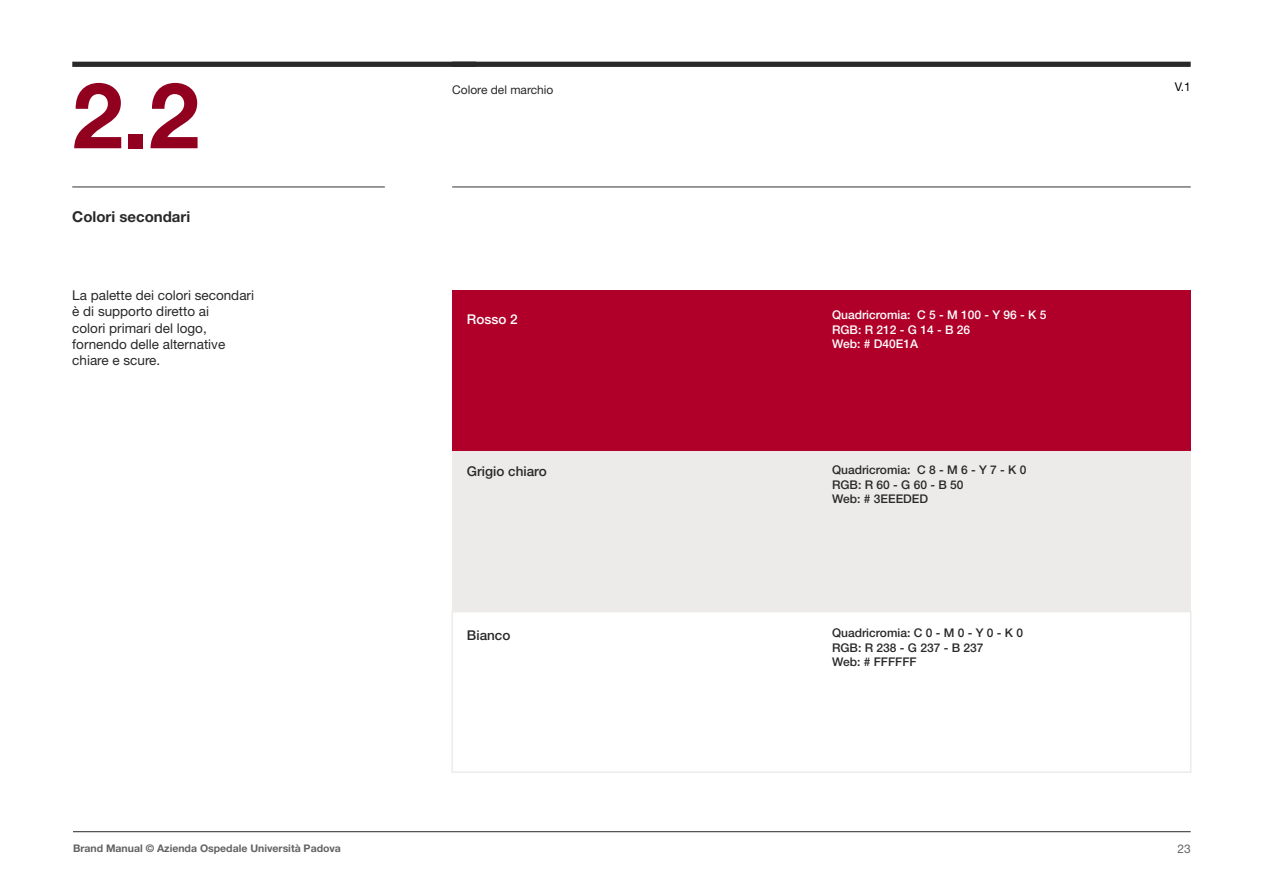
<style>
.page{position:relative;width:1263px;height:893px;background:#fff}
.page>*{position:absolute;margin:0;border:0;box-sizing:border-box;transform-origin:0 0}
.t1{font:700 91.5px "Helvetica Neue LT Std";color:#920020}
.t2{font:700 15px "Helvetica Neue LT Std";color:#292929}
.t3{font:13.5px/16.2px "Helvetica Neue LT Std";color:#292929}
.t4{font:500 13.5px "Helvetica Neue LT Std";color:#292929}
.t5{font:500 13.5px "Helvetica Neue LT Std";color:#fff}
.t6{font:500 12px/14.4px "Helvetica Neue LT Std";color:#292929}
.t7{font:500 12px/14.4px "Helvetica Neue LT Std";color:#fff}
.t8{font:12px "Helvetica Neue LT Std";color:#292929}
.t9{font:12px "Helvetica Neue LT Std";color:#000}
.t10{font:12px "Helvetica Neue LT Std";color:#636363}
.t11{font:700 10.5px "Helvetica Neue LT Std";color:#636363}
</style>
<div class="page">
<hr style="left:73px;top:831px;width:1118px;height:1px;background:#292929">
<div style="left:72px;top:62px;width:404px;height:5px;background:#292929"></div>
<div style="left:452px;top:62px;width:739px;height:5px;background:#292929"></div>
<hr style="left:72px;top:186px;width:313px;height:1px;background:#484848">
<hr style="left:452px;top:186px;width:739px;height:1px;background:#484848">
<div style="left:452px;top:451px;width:739px;height:161px;background:#edebe9"></div>
<div style="left:451px;top:611px;width:740px;height:162px;border:2px solid #edebe9"></div>
<div style="left:452px;top:291px;width:739px;height:160px;background:#b0002a"></div>
<h1 class="t1" style="left:72px;top:59px;width:129px">2.2</h1>
<p class="t2" style="left:72px;top:207px;width:120px">Colori secondari</p>
<p class="t3" style="left:72px;top:287px;width:183px">La palette dei colori secondari è di supporto diretto ai<br>colori primari del logo, fornendo delle alternative chiare e scure.</p>
<p class="t8" style="left:452px;top:82px;width:103px">Colore del marchio</p>
<p class="t5" style="left:467px;top:311px;width:52px">Rosso 2</p>
<p class="t4" style="left:467px;top:463px;width:81px">Grigio chiaro</p>
<p class="t4" style="left:467px;top:627px;width:45px">Bianco</p>
<p class="t7" style="left:832px;top:308px;width:216px">Quadricromia: C 5 - M 100 - Y 96 - K 5<br>RGB: R 212 - G 14 - B 26<br>Web: # D40E1A</p>
<p class="t6" style="left:832px;top:463px;width:196px">Quadricromia: C 8 - M 6 - Y 7 - K 0<br>RGB: R 60 - G 60 - B 50<br>Web: # 3EEEDED</p>
<p class="t6" style="left:832px;top:626px;width:192px">Quadricromia: C 0 - M 0 - Y 0 - K 0<br>RGB: R 238 - G 237 - B 237<br>Web: # FFFFFF</p>
<p class="t9" style="left:1175px;top:80px;width:17px">V.1</p>
<p class="t11" style="left:73px;top:842px;width:269px">Brand Manual © Azienda Ospedale Università Padova</p>
<p class="t10" style="left:1177px;top:842px;width:15px">23</p>
</div>
